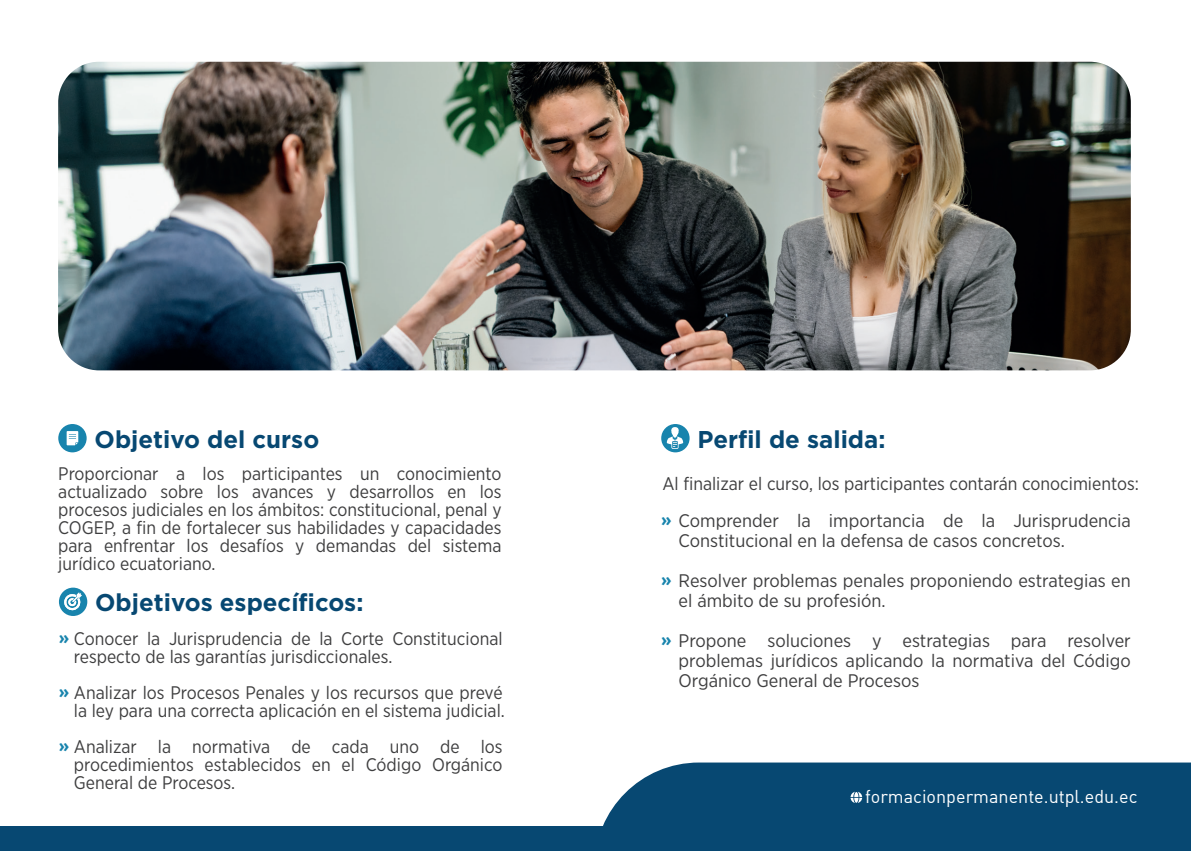
<style>
.page{position:relative;width:1191px;height:851px;background:#fff}
.page>*{position:absolute;margin:0;border:0;box-sizing:border-box;transform-origin:0 0}
.t1{font:700 24.2px "Gotham";color:#074872}
.t2{font:18.2px/18px "Gotham Narrow";color:#3e3e3f}
.t3{font:18.2px "DIN";color:#fff}
.s1{font-weight:700;color:#1884ad}
</style>
<div class="page">
<img style="left:58px;top:62px;width:1072px;height:308px">
<div style="left:603px;top:762px;width:588px;height:88px;background:#074872"></div>
<svg style="left:850px;top:791px;width:12px;height:11px"></svg>
<div style="left:0;top:826px;width:605px;height:24px;background:#074872"></div>
<div style="left:661px;top:424px;width:28px;height:28px;background:#1884ad;border-radius:50%"></div>
<svg style="left:667px;top:427px;width:16px;height:22px"></svg>
<div style="left:58px;top:424px;width:29px;height:28px;background:#1884ad;border-radius:50%"></div>
<svg style="left:67px;top:431px;width:11px;height:14px"></svg>
<div style="left:59px;top:587px;width:28px;height:29px;background:#1884ad;border-radius:50%"></div>
<svg style="left:64px;top:592px;width:18px;height:18px"></svg>
<h1 class="t1" style="left:95px;top:423px;width:226px">Objetivo del curso</h1>
<p class="t2" style="left:58px;top:464px;width:445px;text-align:justify">Proporcionar a los participantes un conocimiento actualizado sobre los avances y desarrollos en los procesos judiciales en los ámbitos: constitucional, penal y COGEP, a fin de fortalecer sus habilidades y capacidades para enfrentar los desafíos y demandas del sistema jurídico ecuatoriano.</p>
<h1 class="t1" style="left:95px;top:586px;width:270px">Objetivos específicos:</h1>
<p class="t2" style="left:74px;top:629px;width:430px;text-indent:-15px"><span class="s1">»</span> Conocer la Jurisprudencia de la Corte Constitucional respecto de las garantías jurisdiccionales.</p>
<p class="t2" style="left:59px;top:683px;width:447px;text-align:right"><span class="s1">»</span> Analizar los Procesos Penales y los recursos que prevé la ley para una correcta aplicación en el sistema judicial.</p>
<p class="t2" style="left:74px;top:737px;width:430px;text-align:justify;text-indent:-15px"><span class="s1">»</span> Analizar la normativa de cada uno de los procedimientos establecidos en el Código Orgánico General de Procesos.</p>
<h1 class="t1" style="left:697px;top:423px;width:189px">Perfil de salida:</h1>
<p class="t2" style="left:662px;top:474px;width:478px">Al finalizar el curso, los participantes contarán conocimientos:</p>
<p class="t2" style="left:678px;top:510px;width:454px;line-height:20px;text-indent:-17px"><span class="s1">»</span> Comprender la importancia de la Jurisprudencia<br>Constitucional en la defensa de casos concretos.</p>
<p class="t2" style="left:678px;top:570px;width:454px;line-height:20px;text-indent:-17px"><span class="s1">»</span> Resolver problemas penales proponiendo estrategias en el ámbito de su profesión.</p>
<p class="t2" style="left:678px;top:630px;width:454px;line-height:20px;text-align:justify;text-indent:-17px"><span class="s1">»</span> Propone soluciones y estrategias para resolver problemas jurídicos aplicando la normativa del Código Orgánico General de Procesos</p>
<p class="t3" style="left:865px;top:784px;width:274px">formacionpermanente.utpl.edu.ec</p>
</div>
